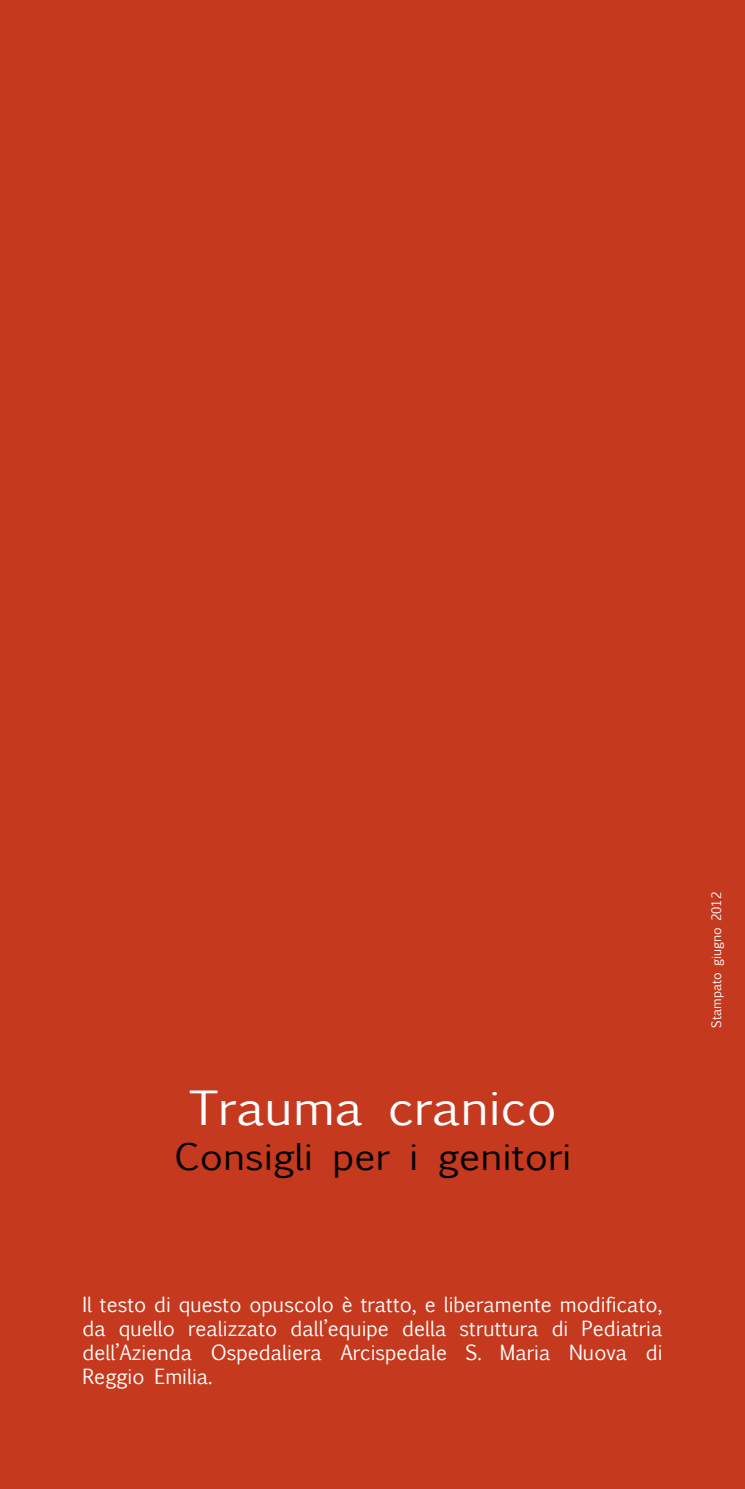
<style>
.page{position:relative;width:745px;height:1489px;background:#fff}
.page>*{position:absolute;margin:0;border:0;box-sizing:border-box;transform-origin:0 0}
.t1{font:45px "Euphemia UCAS";color:#fff;scale:1.1 1}
.t2{font:35px "Euphemia UCAS";color:#000;scale:1.1 1}
.t3{font:20px/24px "Euphemia UCAS";color:#fff;text-align:justify}
.t4{font:12.5px "Euphemia UCAS";color:#fff}
</style>
<div class="page">
<div style="left:0;top:0;width:744px;height:1488px;background:#c5391e"></div>
<h1 class="t1" style="left:189px;top:1076px;width:335px">Trauma cranico</h1>
<h2 class="t2" style="left:174px;top:1132px;width:362px">Consigli per i genitori</h2>
<p class="t3" style="left:82px;top:1292px;width:581px">Il testo di questo opuscolo è tratto, e liberamente modificato, da quello realizzato dall’equipe della struttura di Pediatria dell’Azienda Ospedaliera Arcispedale S. Maria Nuova di Reggio Emilia.</p>
<p class="t4" style="left:707px;top:1027px;width:137px;rotate:-90deg">Stampato giugno 2012</p>
</div>
